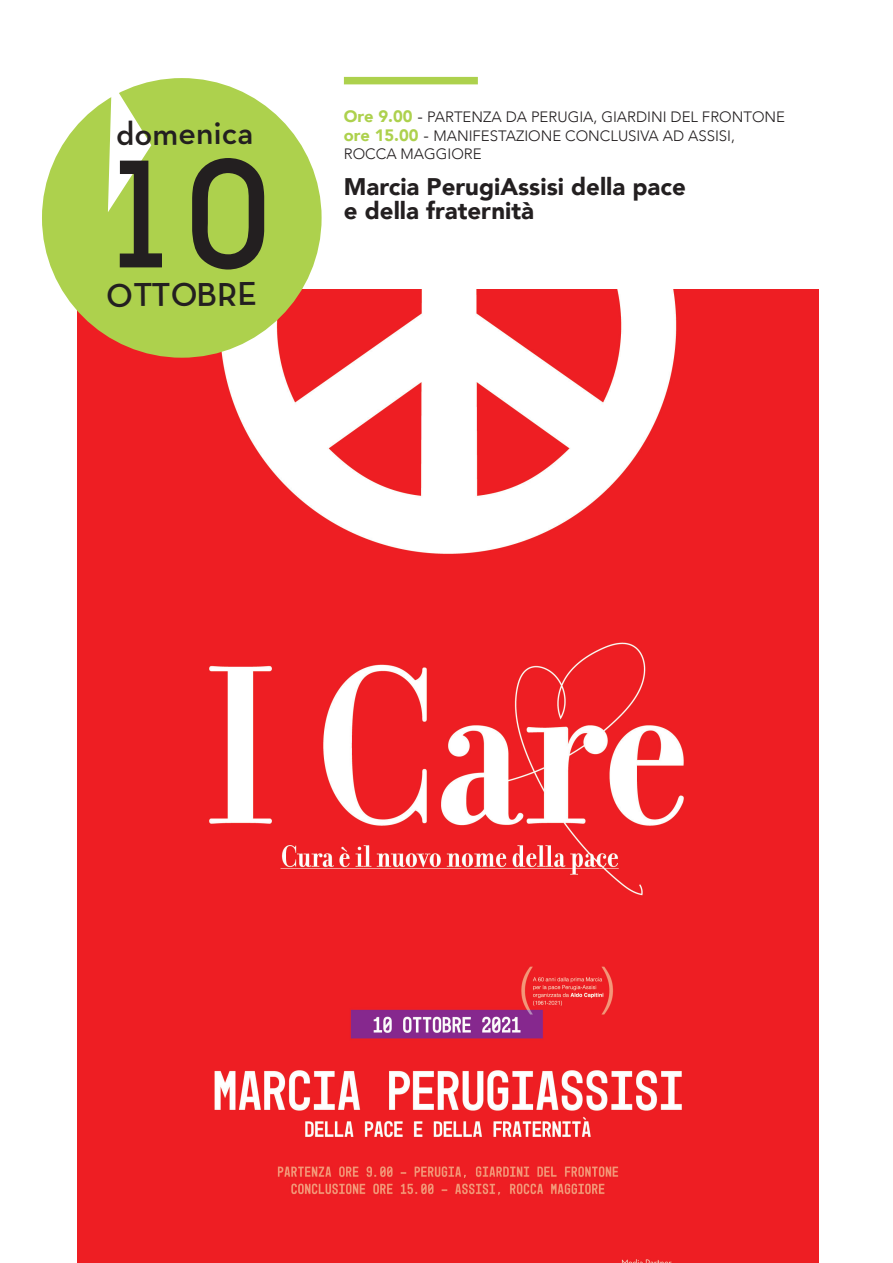
<style>
.page{position:relative;width:893px;height:1263px;background:#fff}
.page>*{position:absolute;margin:0;border:0;box-sizing:border-box;transform-origin:0 0}
.t1{font:500 152.4px "Lubalin BQ";color:#231f20}
.t2{font:600 33.75px "Neutra Text";color:#231f20}
.t3{font:600 33.6px "Neutra Text";color:#231f20}
.t4{font:900 24px/24px "Avenir";color:#231f20}
.t5{font:300 15px/19.8px "Avenir";color:#231f20}
.s1{font-weight:900;font-size:16.5px;color:#add14d}
.s2{font-size:16.5px}
</style>
<div class="page">
<img style="left:78px;top:289px;width:740px;height:974px">
<div style="left:42px;top:78px;width:280px;height:280px;background:#add14d;border-radius:50%"></div>
<svg style="left:108px;top:81px;width:43px;height:131px"></svg>
<div style="left:344px;top:77px;width:134px;height:7px;background:#add14d"></div>
<h3 class="t3" style="left:116px;top:114px;width:139px;rotate:-1deg">domenica</h3>
<p class="t5" style="left:344px;top:107px;width:443px"><span class="s1">Ore 9.00</span> <span class="s2">-</span> PARTENZA DA PERUGIA, GIARDINI DEL FRONTONE <span class="s1">ore 15.00</span> <span class="s2">-</span> MANIFESTAZIONE CONCLUSIVA AD ASSISI,</p>
<p class="t5" style="left:344px;top:144px;width:139px">ROCCA MAGGIORE</p>
<h3 class="t4" style="left:344px;top:174px;width:343px">Marcia PerugiAssisi della pace e della fraternità</h3>
<h1 class="t1" style="left:96px;top:126px;width:179px">10</h1>
<h2 class="t2" style="left:106px;top:275px;width:152px;rotate:-1deg">OTTOBRE</h2>
</div>
